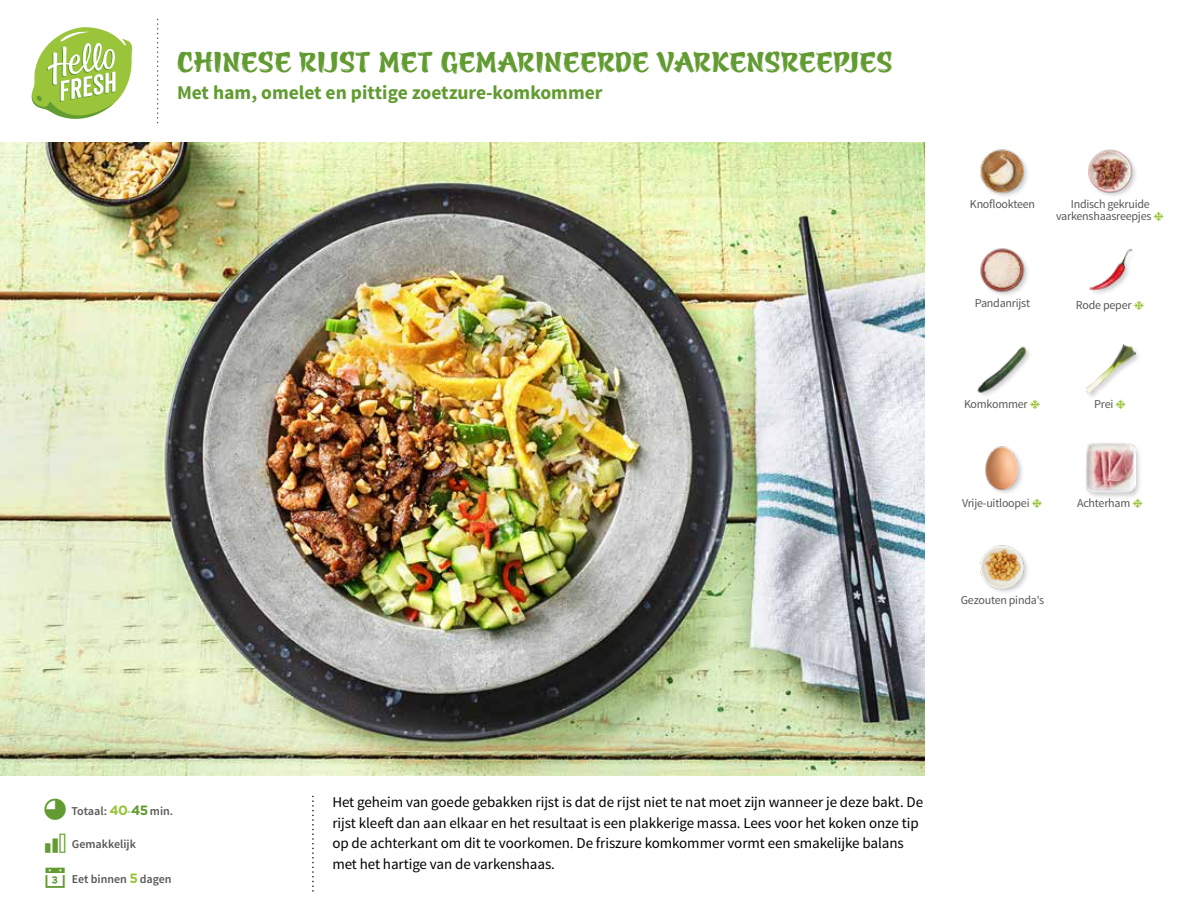
<style>
.page{position:relative;width:1188px;height:918px;background:#fff}
.page>*{position:absolute;margin:0;border:0;box-sizing:border-box;transform-origin:0 0}
.t1{font:31.5px "Azuki";color:#619b31}
.t2{font:25.5px "hellofresh icon font";color:#619b31}
.t3{font:700 19.5px "Source Sans Pro";color:#619b31}
.t4{font:15px/20.5px "Source Sans Pro";letter-spacing:-.005em;color:#000}
.t5{font:12px/12px "Source Sans Pro";letter-spacing:-.02em;color:#575756;text-align:right}
.t6{font:600 12px "Source Sans Pro";color:#575756}
.s1{font-family:"Gotham";font-weight:700;font-size:13.5px;color:#9ac43a}
.s2{color:#87ac54}
.s3{font-family:"Gotham";font-weight:700;font-size:13.5px;color:#619b31}
</style>
<div class="page">
<svg style="left:31px;top:27px;width:102px;height:92px"></svg>
<img style="left:0;top:142px;width:925px;height:634px">
<img style="left:1088px;top:149px;width:48px;height:47px">
<div style="left:1085px;top:344px;width:57px;height:56px;background:#000;opacity:.2"></div>
<img style="left:1085px;top:344px;width:50px;height:50px">
<img style="left:1089px;top:248px;width:44px;height:46px">
<div style="left:1084px;top:442px;width:59px;height:58px;background:#000;opacity:.2"></div>
<img style="left:1085px;top:443px;width:50px;height:50px">
<img style="left:980px;top:149px;width:48px;height:47px">
<img style="left:977px;top:346px;width:53px;height:50px">
<img style="left:985px;top:446px;width:38px;height:47px">
<img style="left:980px;top:545px;width:48px;height:47px">
<img style="left:980px;top:248px;width:48px;height:47px">
<svg style="left:1133px;top:498px;width:10px;height:2px"></svg>
<h1 class="t1" style="left:177px;top:48px;width:717px">CHINESE RIJST MET GEMARINEERDE VARKENSREEPJES</h1>
<h3 class="t3" style="left:177px;top:80px;width:427px">Met ham, omelet en pittige zoetzure-komkommer</h3>
<p class="t5" style="left:970px;top:199px;width:67px">Knoflookteen</p>
<p class="t5" style="left:1056px;top:198px;width:97px">Indisch gekruide varkenshaasreepjes</p>
<p class="t5" style="left:975px;top:298px;width:57px">Pandanrijst</p>
<p class="t5" style="left:1076px;top:299px;width:57px">Rode peper</p>
<p class="t5" style="left:964px;top:398px;width:65px">Komkommer</p>
<p class="t5" style="left:1094px;top:398px;width:21px">Prei</p>
<p class="t5" style="left:962px;top:497px;width:69px">Vrije-uitloopei</p>
<p class="t5" style="left:1077px;top:497px;width:55px">Achterham</p>
<p class="t5" style="left:961px;top:595px;width:85px">Gezouten pinda's</p>
<p class="t6" style="left:71px;top:803px;width:103px">Totaal: <span class="s1">40</span><span class="s2">-</span><span class="s3">45</span> min.</p>
<p class="t6" style="left:72px;top:837px;width:66px">Gemakkelijk</p>
<p class="t6" style="left:72px;top:871px;width:101px">Eet binnen <span class="s1">5</span> dagen</p>
<h2 class="t2" style="left:43px;top:866px;width:27px">▪</h2>
<p class="t4" style="left:332px;top:792px;width:592px">Het geheim van goede gebakken rijst is dat de rijst niet te nat moet zijn wanneer je deze bakt. De rijst kleeft dan aan elkaar en het resultaat is een plakkerige massa. Lees voor het koken onze tip op de achterkant om dit te voorkomen. De friszure komkommer vormt een smakelijke balans met het hartige van de varkenshaas.</p>
</div>
